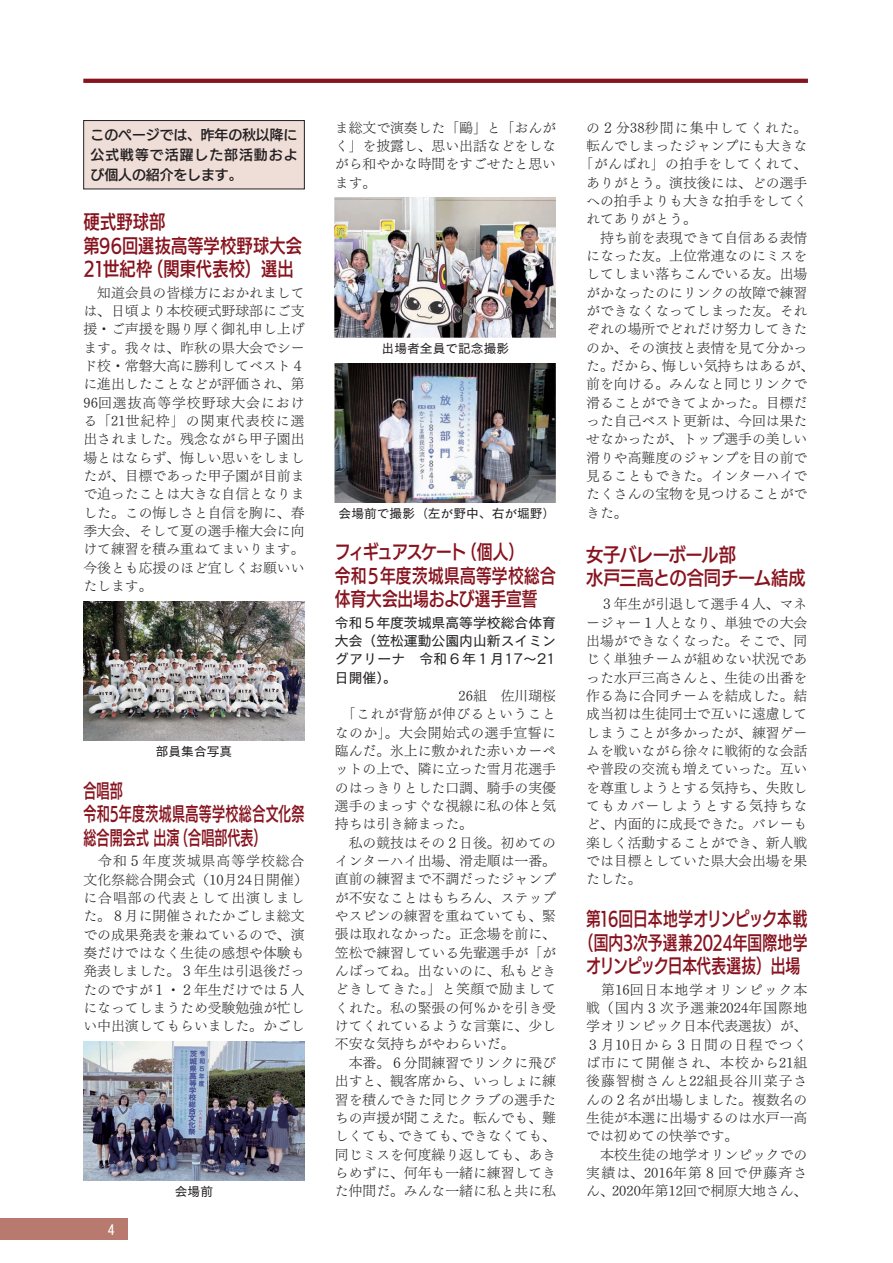
<style>
.page{position:relative;width:893px;height:1263px;background:#fff}
.page>*{position:absolute;margin:0;border:0;box-sizing:border-box;transform-origin:0 0}
.t1{font:19.2px/23.4px "UD Kakugo Large Pr 6 N DB";letter-spacing:.005em;color:#87131e;text-align:center;scale:.77 1}
.t2{font:19.2px/23.4px "UD Kakugo Large Pr 6 N DB";letter-spacing:.005em;color:#87131e;scale:.82 1}
.t3{font:19.2px/23.4px "UD Kakugo Large Pr 6 N DB";letter-spacing:.005em;color:#87131e;scale:.68 1}
.t4{font:19.2px/23.4px "UD Kakugo Large Pr 6 N DB";letter-spacing:.005em;color:#87131e;scale:.85 1}
.t5{font:19.2px/23.4px "UD Kakugo Large Pr 6 N DB";letter-spacing:.005em;color:#87131e;scale:.9 1}
.t6{font:13.8px/18.3px "Tsuku Min Pro L";color:#231f20;text-align:justify}
.t7{font:13.8px/18.3px "New Cezanne Pro N M";color:#231f20;text-align:justify}
.t8{font:13.8px/20.2px "UD Kakugo Large Pro DB";color:#231f20;text-align:justify}
.t9{font:13.8px "Tsuku Min Pro L";letter-spacing:.085em;color:#231f20}
.t10{font:13.8px "Tsuku Min Pro L";letter-spacing:.035em;color:#231f20}
.t11{font:13.8px "MS Gothic";color:#fff}
.t12{font:12.75px "Cezanne Pro N M";color:#231f20}
</style>
<div class="page">
<svg style="left:83px;top:79px;width:725px;height:4px;background:#891722"></svg>
<div style="left:84px;top:121px;width:220px;height:68px;background:#efded8"></div>
<div style="left:83px;top:120px;width:222px;height:69px;border:1px solid #231f20"></div>
<img style="left:83px;top:601px;width:222px;height:140px">
<img style="left:83px;top:1041px;width:222px;height:140px">
<img style="left:335px;top:198px;width:221px;height:139px">
<img style="left:335px;top:363px;width:221px;height:139px">
<div style="left:0;top:1218px;width:128px;height:21px;background:#b87a6e"></div>
<p class="t8" style="left:91px;top:124px;width:208px">このページでは、昨年の秋以降に公式戦等で活躍した部活動および個人の紹介をします。</p>
<h1 class="t4" style="left:83px;top:211px;width:259px">硬式野球部<br>第96回選抜高等学校野球大会<br>21世紀枠（関東代表校）選出</h1>
<p class="t6" style="left:83px;top:282px;width:223px">　知道会員の皆様方におかれましては、日頃より本校硬式野球部にご支援・ご声援を賜り厚く御礼申し上げます。我々は、昨秋の県大会でシード校・常磐大高に勝利してベスト４に進出したことなどが評価され、第96回選抜高等学校野球大会における「21世紀枠」の関東代表校に選出されました。残念ながら甲子園出場とはならず、悔しい思いをしましたが、目標であった甲子園が目前まで迫ったことは大きな自信となりました。この悔しさと自信を胸に、春季大会、そして夏の選手権大会に向けて練習を積み重ねてまいります。今後とも応援のほど宜しくお願いいたします。</p>
<p class="t12" style="left:156px;top:743px;width:78px">部員集合写真</p>
<h1 class="t3" style="left:83px;top:779px;width:327px">合唱部<br>令和5年度茨城県高等学校総合文化祭総合開会式 出演（合唱部代表）</h1>
<p class="t6" style="left:83px;top:850px;width:226px;text-align:left">　令和５年度茨城県高等学校総合文化祭総合開会式（10月24日開催）に合唱部の代表として出演しました。８月に開催されたかごしま総文での成果発表を兼ねているので、演奏だけではなく生徒の感想や体験も発表しました。３年生は引退後だったのですが１・２年生だけでは５人になってしまうため受験勉強が忙しい中出演してもらいました。かごし</p>
<p class="t11" style="left:108px;top:1223px;width:8px">4</p>
<p class="t12" style="left:175px;top:1183px;width:40px">会場前</p>
<p class="t6" style="left:335px;top:116px;width:223px">ま総文で演奏した「鷗」と「おんがく」を披露し、思い出話などをしながら和やかな時間をすごせたと思います。</p>
<p class="t12" style="left:382px;top:340px;width:129px">出場者全員で記念撮影</p>
<p class="t12" style="left:339px;top:505px;width:218px">会場前で撮影（左が野中、右が堀野）</p>
<h1 class="t2" style="left:335px;top:541px;width:271px">フィギュアスケート（個人）<br>令和５年度茨城県高等学校総合体育大会出場および選手宣誓</h1>
<p class="t7" style="left:335px;top:611px;width:223px">令和５年度茨城県高等学校総合体育大会（笠松運動公園内山新スイミングアリーナ　令和６年１月17～21日開催）。</p>
<p class="t6" style="left:335px;top:685px;width:223px;text-align:left;text-indent:124px">26組　佐川瑚桜　「これが背筋が伸びるということなのか」。大会開始式の選手宣誓に臨んだ。氷上に敷かれた赤いカーペットの上で、隣に立った雪月花選手のはっきりとした口調、騎手の実優選手のまっすぐな視線に私の体と気持ちは引き締まった。<br>　私の競技はその２日後。初めてのインターハイ出場、滑走順は一番。直前の練習まで不調だったジャンプが不安なことはもちろん、ステップやスピンの練習を重ねていても、緊張は取れなかった。正念場を前に、笠松で練習している先輩選手が「がんばってね。出ないのに、私もどきどきしてきた。」と笑顔で励ましてくれた。私の緊張の何％かを引き受けてくれているような言葉に、少し不安な気持ちがやわらいだ。<br>　本番。６分間練習でリンクに飛び出すと、観客席から、いっしょに練習を積んできた同じクラブの選手たちの声援が聞こえた。転んでも、難しくても、できても、できなくても、同じミスを何度繰り返しても、あきらめずに、何年も一緒に練習してきた仲間だ。みんな一緒に私と共に私</p>
<p class="t9" style="left:586px;top:115px;width:223px">の２分38秒間に集中してくれた。</p>
<p class="t6" style="left:586px;top:135px;width:223px">転んでしまったジャンプにも大きな</p>
<p class="t10" style="left:579px;top:152px;width:230px">「がんばれ」の拍手をしてくれて、</p>
<p class="t6" style="left:586px;top:171px;width:223px">ありがとう。演技後には、どの選手</p>
<p class="t6" style="left:586px;top:190px;width:223px">への拍手よりも大きな拍手をしてく</p>
<p class="t6" style="left:586px;top:208px;width:112px">れてありがとう。</p>
<p class="t6" style="left:586px;top:226px;width:223px">　持ち前を表現できて自信ある表情</p>
<p class="t6" style="left:586px;top:245px;width:223px">になった友。上位常連なのにミスを</p>
<p class="t6" style="left:586px;top:263px;width:223px">してしまい落ちこんでいる友。出場</p>
<p class="t6" style="left:586px;top:281px;width:223px">がかなったのにリンクの故障で練習</p>
<p class="t6" style="left:586px;top:300px;width:223px">ができなくなってしまった友。それ</p>
<p class="t6" style="left:586px;top:318px;width:223px">ぞれの場所でどれだけ努力してきた</p>
<p class="t6" style="left:586px;top:336px;width:223px">のか、その演技と表情を見て分かっ</p>
<p class="t6" style="left:586px;top:355px;width:230px">た。だから、悔しい気持ちはあるが、</p>
<p class="t6" style="left:586px;top:373px;width:223px">前を向ける。みんなと同じリンクで</p>
<p class="t6" style="left:586px;top:391px;width:223px">滑ることができてよかった。目標だ</p>
<p class="t6" style="left:586px;top:410px;width:223px">った自己ベスト更新は、今回は果た</p>
<p class="t6" style="left:586px;top:428px;width:223px">せなかったが、トップ選手の美しい</p>
<p class="t6" style="left:586px;top:446px;width:223px">滑りや高難度のジャンプを目の前で</p>
<p class="t6" style="left:586px;top:465px;width:223px">見ることもできた。インターハイで</p>
<p class="t6" style="left:586px;top:483px;width:223px">たくさんの宝物を見つけることがで</p>
<p class="t6" style="left:586px;top:502px;width:43px">きた。</p>
<h1 class="t5" style="left:586px;top:544px;width:245px">女子バレーボール部<br>水戸三高との合同チーム結成</h1>
<p class="t6" style="left:586px;top:593px;width:223px">　３年生が引退して選手４人、マネージャー１人となり、単独での大会出場ができなくなった。そこで、同じく単独チームが組めない状況であった水戸三高さんと、生徒の出番を作る為に合同チームを結成した。結成当初は生徒同士で互いに遠慮してしまうことが多かったが、練習ゲームを戦いながら徐々に戦術的な会話や普段の交流も増えていった。互いを尊重しようとする気持ち、失敗してもカバーしようとする気持ちなど、内面的に成長できた。バレーも楽しく活動することができ、新人戦では目標としていた県大会出場を果たした。</p>
<h1 class="t1" style="left:579px;top:908px;width:298px">第16回日本地学オリンピック本戦（国内3次予選兼2024年国際地学オリンピック日本代表選抜）出場</h1>
<p class="t6" style="left:586px;top:978px;width:223px;text-align:left">　第16回日本地学オリンピック本戦（国内３次予選兼2024年国際地学オリンピック日本代表選抜）が、<br>３月10日から３日間の日程でつくば市にて開催され、本校から21組後藤智樹さんと22組長谷川菜子さんの２名が出場しました。複数名の生徒が本選に出場するのは水戸一高では初めての快挙です。<br>　本校生徒の地学オリンピックでの実績は、2016年第８回で伊藤斉さん、2020年第12回で桐原大地さん、</p>
</div>
